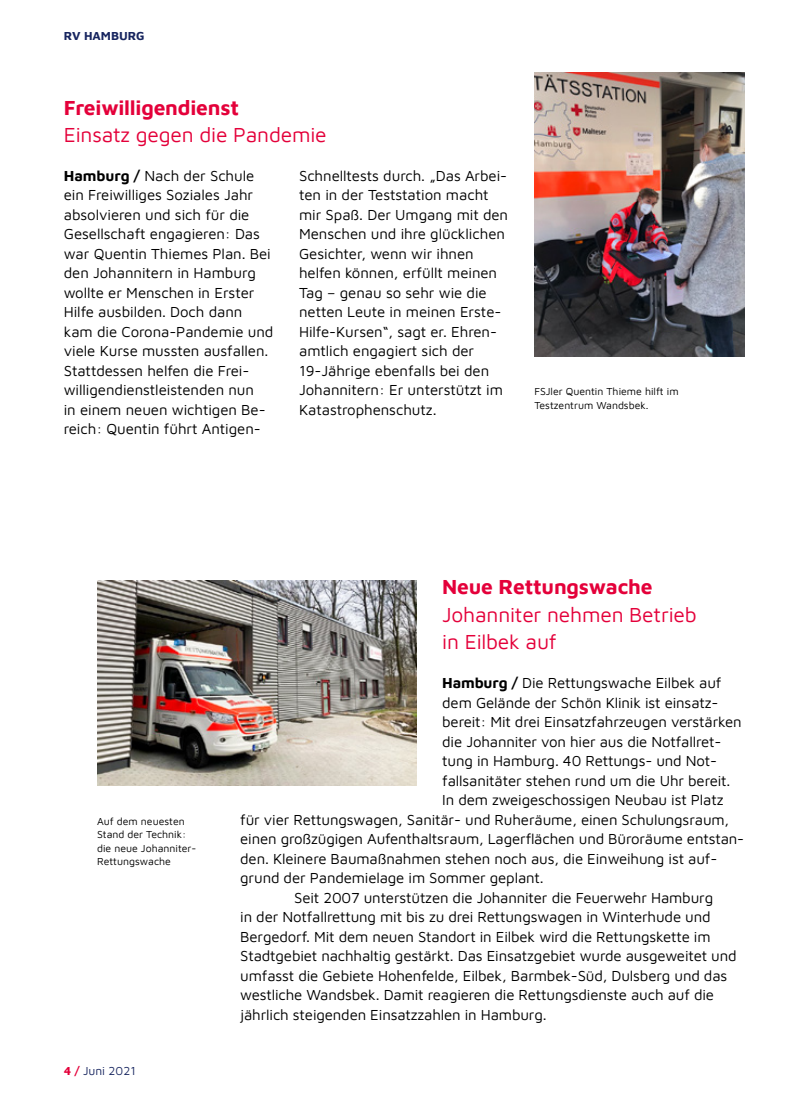
<style>
.page{position:relative;width:808px;height:1106px;background:#fff}
.page>*{position:absolute;margin:0;border:0;box-sizing:border-box;transform-origin:0 0}
.t1{font:21px/27.3px "Maven Pro";letter-spacing:-.01em;color:#e4003a}
.t2{font:700 21px "Maven Pro";letter-spacing:-.01em;color:#e4003a}
.t3{font:15px/19.5px "Maven Pro";letter-spacing:-.01em;color:#000}
.t4{font:12px "Maven Pro";color:#17255f}
.t5{font:700 12px "Maven Pro";color:#17255f}
.t6{font:10.5px/13.5px "Maven Pro";color:#000}
.s1{font-weight:700}
.s2{font-weight:700;color:#e4003a}
</style>
<div class="page">
<img style="left:97px;top:580px;width:320px;height:205px">
<img style="left:534px;top:72px;width:210px;height:284px">
<p class="t5" style="left:64px;top:28px;width:82px">RV HAMBURG</p>
<h1 class="t2" style="left:64px;top:92px;width:177px">Freiwilligendienst</h1>
<h1 class="t1" style="left:64px;top:120px;width:264px">Einsatz gegen die Pandemie</h1>
<p class="t3" style="left:64px;top:165px;width:211px"><span class="s1">Hamburg /</span> Nach der Schule ein Freiwilliges Soziales Jahr absolvieren und sich für die<br>Gesellschaft engagieren: Das war Quentin Thiemes Plan. Bei den Johannitern in Hamburg wollte er Menschen in Erster<br>Hilfe ausbilden. Doch dann kam die Corona-Pandemie und viele Kurse mussten ausfallen.<br>Stattdessen helfen die Frei&shy;willigendienstleistenden nun<br>in einem neuen wichtigen Be&shy;reich: Quentin führt Antigen-</p>
<p class="t3" style="left:299px;top:165px;width:211px">Schnelltests durch. „Das Arbei&shy;ten in der Teststation macht mir Spaß. Der Umgang mit den<br>Menschen und ihre glücklichen<br>Gesichter, wenn wir ihnen helfen können, erfüllt meinen<br>Tag – genau so sehr wie die netten Leute in meinen Erste-<br>Hilfe-Kursen“, sagt er. Ehren&shy;amtlich engagiert sich der<br>19-Jährige ebenfalls bei den<br>Johannitern: Er unterstützt im<br>Katastrophenschutz.</p>
<p class="t6" style="left:534px;top:384px;width:146px">FSJler Quentin Thieme hilft im<br>Testzentrum Wandsbek.</p>
<p class="t6" style="left:97px;top:813px;width:101px">Auf dem neuesten<br>Stand der Technik: die neue Johanniter-<br>Rettungswache</p>
<p class="t4" style="left:64px;top:1063px;width:73px"><span class="s2">4 /</span> Juni 2021</p>
<h1 class="t2" style="left:442px;top:572px;width:212px">Neue Rettungswache</h1>
<h1 class="t1" style="left:442px;top:599px;width:256px">Johanniter nehmen Betrieb in Eilbek auf</h1>
<p class="t3" style="left:442px;top:672px;width:281px"><span class="s1">Hamburg /</span> Die Rettungswache Eilbek auf</p>
<p class="t3" style="left:442px;top:691px;width:278px">dem Gelände der Schön Klinik ist einsatz-</p>
<p class="t3" style="left:442px;top:711px;width:301px">bereit: Mit drei Einsatzfahrzeugen verstärken</p>
<p class="t3" style="left:442px;top:730px;width:281px">die Johanniter von hier aus die Notfallret-</p>
<p class="t3" style="left:442px;top:750px;width:276px">tung in Hamburg. 40 Rettungs- und Not-</p>
<p class="t3" style="left:442px;top:769px;width:290px">fallsanitäter stehen rund um die Uhr bereit.</p>
<p class="t3" style="left:442px;top:789px;width:283px">In dem zweigeschossigen Neubau ist Platz</p>
<p class="t3" style="left:240px;top:808px;width:490px">für vier Rettungswagen, Sanitär- und Ruheräume, einen Schulungsraum,</p>
<p class="t3" style="left:240px;top:828px;width:505px">einen großzügigen Aufenthaltsraum, Lagerflächen und Büroräume entstan-</p>
<p class="t3" style="left:240px;top:847px;width:478px">den. Kleinere Baumaßnahmen stehen noch aus, die Einweihung ist auf-</p>
<p class="t3" style="left:240px;top:867px;width:305px">grund der Pandemielage im Sommer geplant.</p>
<p class="t3" style="left:294px;top:886px;width:420px">Seit 2007 unterstützen die Johanniter die Feuerwehr Hamburg</p>
<p class="t3" style="left:240px;top:906px;width:472px">in der Notfallrettung mit bis zu drei Rettungswagen in Winterhude und</p>
<p class="t3" style="left:240px;top:925px;width:472px">Bergedorf. Mit dem neuen Standort in Eilbek wird die Rettungskette im</p>
<p class="t3" style="left:240px;top:945px;width:498px">Stadtgebiet nachhaltig gestärkt. Das Einsatzgebiet wurde ausgeweitet und</p>
<p class="t3" style="left:240px;top:964px;width:489px">umfasst die Gebiete Hohenfelde, Eilbek, Barmbek-Süd, Dulsberg und das</p>
<p class="t3" style="left:240px;top:984px;width:475px">westliche Wandsbek. Damit reagieren die Rettungsdienste auch auf die</p>
<p class="t3" style="left:240px;top:1003px;width:308px">jährlich steigenden Einsatzzahlen in Hamburg.</p>
</div>
